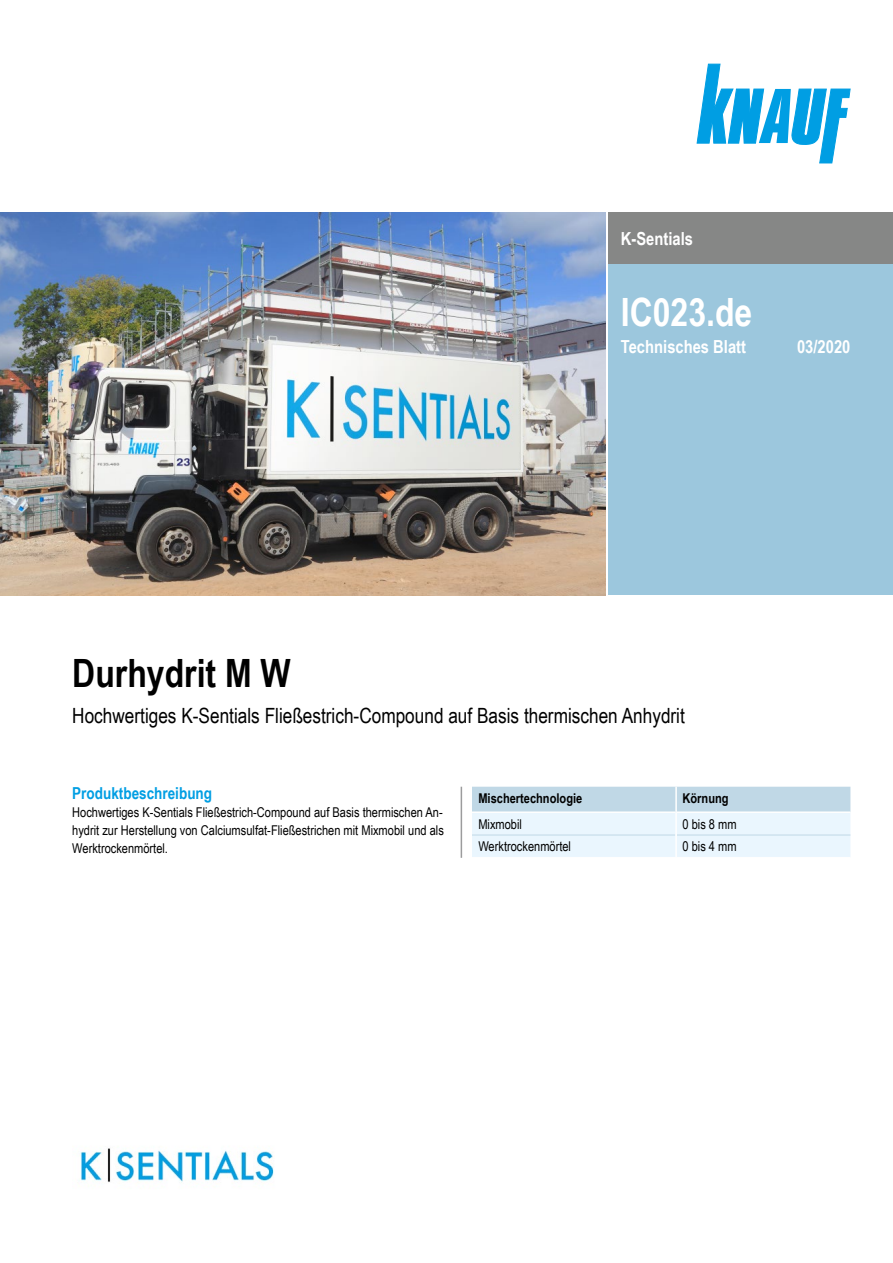
<style>
.page{position:relative;width:893px;height:1263px;background:#fff}
.page>*{position:absolute;margin:0;border:0;box-sizing:border-box;transform-origin:0 0}
.t1{font:700 39px "Arial Narrow";color:#000}
.t2{font:700 39px "Arial Narrow";color:#fff}
.t3{font:21px "Arial Narrow";color:#000}
.t4{font:700 18px "Arial Narrow";color:#fff}
.Ue3_11cyan_TB{font:700 16.5px "Arial Narrow";color:#009ee3}
.Text_TB{font:13.5px/18px "Arial Narrow";color:#000;text-align:justify}
.Tab_Text_TB{font:13.5px "Arial Narrow";color:#000}
.Tab_Kopf_TB{font:700 13.5px "Arial Narrow";color:#000}
</style>
<div class="page">
<div style="left:608px;top:213px;width:285px;height:382px;background:#9cc7dd"></div>
<div style="left:608px;top:213px;width:285px;height:51px;background:#868786"></div>
<img style="left:0;top:213px;width:606px;height:382px">
<svg style="left:697px;top:64px;width:153px;height:99px"></svg>
<img style="left:80px;top:1148px;width:194px;height:35px">
<hr style="left:461px;top:787px;width:1px;height:71px;background:#9c9c9d">
<svg style="left:472px;top:787px;width:378px;height:70px;background:#daebf5"></svg>
<hr style="left:472px;top:835px;width:203px;height:1px;background:#c0d8e6">
<hr style="left:677px;top:835px;width:173px;height:1px;background:#c0d8e6">
<hr style="left:675px;top:787px;width:2px;height:25px;background:#fff">
<hr style="left:675px;top:812px;width:2px;height:23px;background:#fff">
<hr style="left:675px;top:835px;width:2px;height:22px;background:#fff">
<hr style="left:472px;top:811px;width:203px;height:2px;background:#fff">
<hr style="left:677px;top:811px;width:173px;height:2px;background:#fff">
<h3 class="t4" style="left:621px;top:225px;width:74px">K-Sentials</h3>
<h1 class="t2" style="left:621px;top:282px;width:133px">IC023.de</h1>
<h3 class="t4" style="left:621px;top:333px;width:127px">Technisches Blatt</h3>
<h3 class="t4" style="left:797px;top:333px;width:55px">03/2020</h3>
<h1 class="t1" style="left:72px;top:644px;width:220px">Durhydrit M W</h1>
<h2 class="t3" style="left:72px;top:700px;width:614px">Hochwertiges K-Sentials Fließestrich-Compound auf Basis thermischen Anhydrit</h2>
<p class="Ue3_11cyan_TB" style="left:72px;top:780px;width:141px">Produktbeschreibung</p>
<p class="Text_TB" style="left:72px;top:802px;width:373px">Hochwertiges K‑Sentials Fließestrich-Compound auf Basis thermischen An&shy;hydrit zur Herstellung von Calciumsulfat-Fließestrichen mit Mixmobil und als Werktrockenmörtel.</p>
<p class="Tab_Kopf_TB" style="left:478px;top:788px;width:105px">Mischertechnologie</p>
<p class="Tab_Kopf_TB" style="left:682px;top:788px;width:48px">Körnung</p>
<p class="Tab_Text_TB" style="left:478px;top:814px;width:45px">Mixmobil</p>
<p class="Tab_Text_TB" style="left:682px;top:814px;width:56px">0 bis 8 mm</p>
<p class="Tab_Text_TB" style="left:478px;top:836px;width:94px">Werktrockenmörtel</p>
<p class="Tab_Text_TB" style="left:682px;top:836px;width:56px">0 bis 4 mm</p>
</div>
